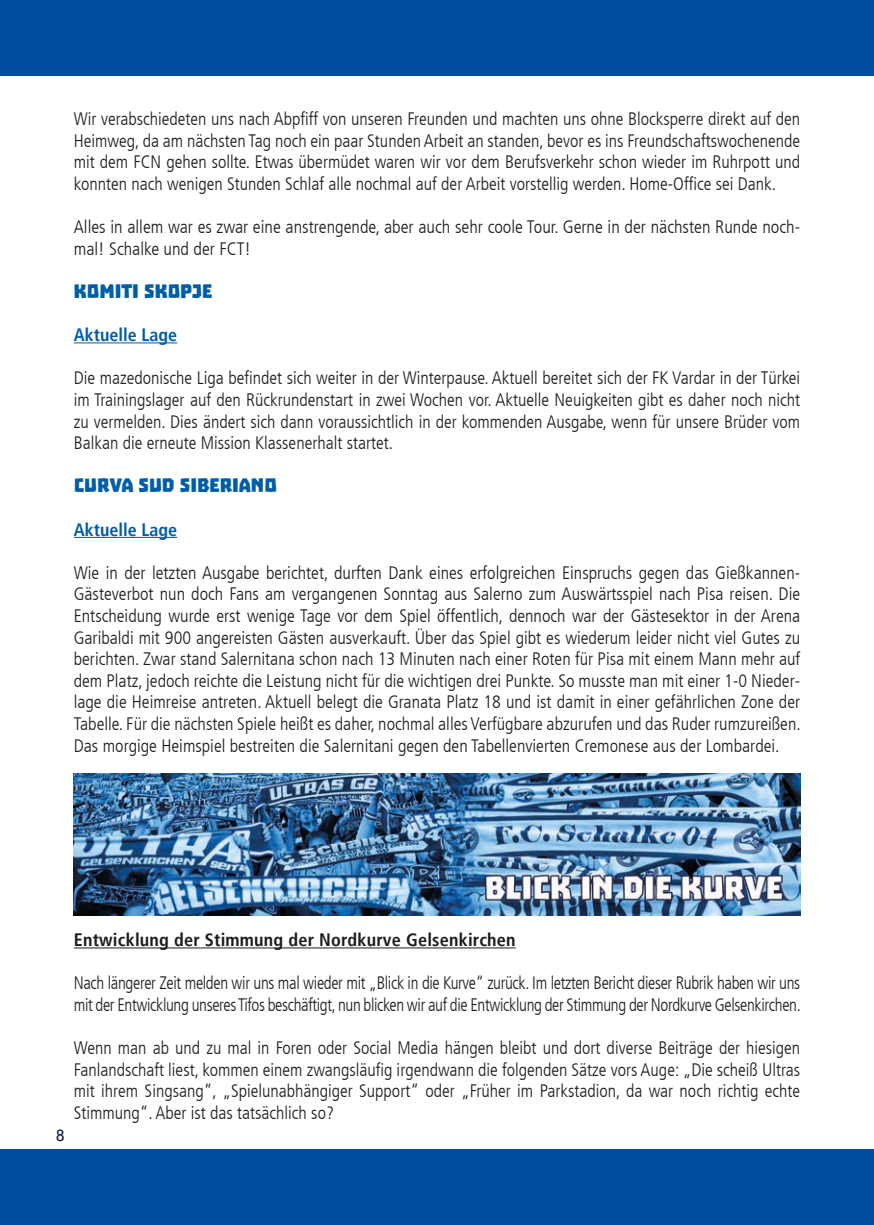
<style>
.page{position:relative;width:874px;height:1225px;background:#fff}
.page>*{position:absolute;margin:0;border:0;box-sizing:border-box;transform-origin:0 0}
._02_Headline_Rubriken{font:22px "Troika";color:#005da9}
._01_Fliestext{font:300 condensed 18px/21.6px "Frutiger LT";color:#1d1d1b;text-align:justify}
._01_Fliestext-2{font:300 condensed 18px/21.6px "Frutiger LT";letter-spacing:-.02em;color:#1d1d1b;scale:.94 1}
._01_Fliestext-3{font:700 condensed 18px "Frutiger LT";letter-spacing:.01em;color:#1d1d1b}
._03_Subheadline_Rubriken{font:700 condensed 18px "Frutiger LT";color:#005da9}
.t1{font:16px "Steinem";color:#131940}
</style>
<div class="page">
<hr style="left:74px;top:342px;width:103px;height:1px;background:#005da9">
<hr style="left:74px;top:537px;width:103px;height:1px;background:#005da9">
<hr style="left:74px;top:947px;width:441px;height:1px;background:#1d1d1b">
<img style="left:74px;top:773px;width:725px;height:142px">
<div style="left:856px;top:0;width:17px;height:75px;background:#004d9d"></div>
<div style="left:0;top:0;width:856px;height:75px;background:#004d9d"></div>
<div style="left:0;top:1149px;width:873px;height:76px;background:#004d9d"></div>
<p class="_01_Fliestext" style="left:74px;top:108px;width:727px">Wir verabschiedeten uns nach Abpfiff von unseren Freunden und machten uns ohne Blocksperre direkt auf den Heimweg, da am nächsten Tag noch ein paar Stunden Arbeit an standen, bevor es ins Freundschaftswochenende mit dem FCN gehen sollte. Etwas übermüdet waren wir vor dem Berufsverkehr schon wieder im Ruhrpott und konnten nach wenigen Stunden Schlaf alle nochmal auf der Arbeit vorstellig werden. Home-Office sei Dank.</p>
<p class="_01_Fliestext" style="left:74px;top:216px;width:727px">Alles in allem war es zwar eine anstrengende, aber auch sehr coole Tour. Gerne in der nächsten Runde noch&shy;mal! Schalke und der FCT!</p>
<p class="_02_Headline_Rubriken" style="left:74px;top:279px;width:140px">KOMITI SKOPJE</p>
<p class="_03_Subheadline_Rubriken" style="left:74px;top:324px;width:105px">Aktuelle Lage</p>
<p class="_01_Fliestext" style="left:74px;top:367px;width:727px">Die mazedonische Liga befindet sich weiter in der Winterpause. Aktuell bereitet sich der FK Vardar in der Türkei im Trainingslager auf den Rückrundenstart in zwei Wochen vor. Aktuelle Neuigkeiten gibt es daher noch nicht zu vermelden. Dies ändert sich dann voraussichtlich in der kommenden Ausgabe, wenn für unsere Brüder vom Balkan die erneute Mission Klassenerhalt startet.</p>
<p class="_02_Headline_Rubriken" style="left:74px;top:473px;width:204px">CURVA SUD SIBERIANO</p>
<p class="_03_Subheadline_Rubriken" style="left:74px;top:518px;width:105px">Aktuelle Lage</p>
<p class="_01_Fliestext" style="left:74px;top:562px;width:728px">Wie in der letzten Ausgabe berichtet, durften Dank eines erfolgreichen Einspruchs gegen das Gießkannen-Gästeverbot nun doch Fans am vergangenen Sonntag aus Salerno zum Auswärtsspiel nach Pisa reisen. Die Entscheidung wurde erst wenige Tage vor dem Spiel öffentlich, dennoch war der Gästesektor in der Arena Garibaldi mit 900 angereisten Gästen ausverkauft. Über das Spiel gibt es wiederum leider nicht viel Gutes zu berichten. Zwar stand Salernitana schon nach 13 Minuten nach einer Roten für Pisa mit einem Mann mehr auf dem Platz, jedoch reichte die Leistung nicht für die wichtigen drei Punkte. So musste man mit einer 1-0 Nieder&shy;lage die Heimreise antreten. Aktuell belegt die Granata Platz 18 und ist damit in einer gefährlichen Zone der Tabelle. Für die nächsten Spiele heißt es daher, nochmal alles Verfügbare abzurufen und das Ruder rumzureißen.<br>Das morgige Heimspiel bestreiten die Salernitani gegen den Tabellenvierten Cremonese aus der Lombardei.</p>
<p class="t1" style="left:56px;top:1126px;width:10px">8</p>
<p class="_01_Fliestext-3" style="left:74px;top:929px;width:443px">Entwicklung der Stimmung der Nordkurve Gelsenkirchen</p>
<p class="_01_Fliestext-2" style="left:74px;top:972px;width:774px">Nach längerer Zeit melden wir uns mal wieder mit „Blick in die Kurve“ zurück. Im letzten Bericht dieser Rubrik haben wir uns mit der Entwicklung unseres Tifos beschäftigt, nun blicken wir auf die Entwicklung der Stimmung der Nordkurve Gelsenkirchen.</p>
<p class="_01_Fliestext" style="left:74px;top:1037px;width:727px">Wenn man ab und zu mal in Foren oder Social Media hängen bleibt und dort diverse Beiträge der hiesigen Fanlandschaft liest, kommen einem zwangsläufig irgendwann die folgenden Sätze vors Auge: „Die scheiß Ultras mit ihrem Singsang“, „Spielunabhängiger Support“ oder „Früher im Parkstadion, da war noch richtig echte Stimmung“. Aber ist das tatsächlich so?</p>
</div>
